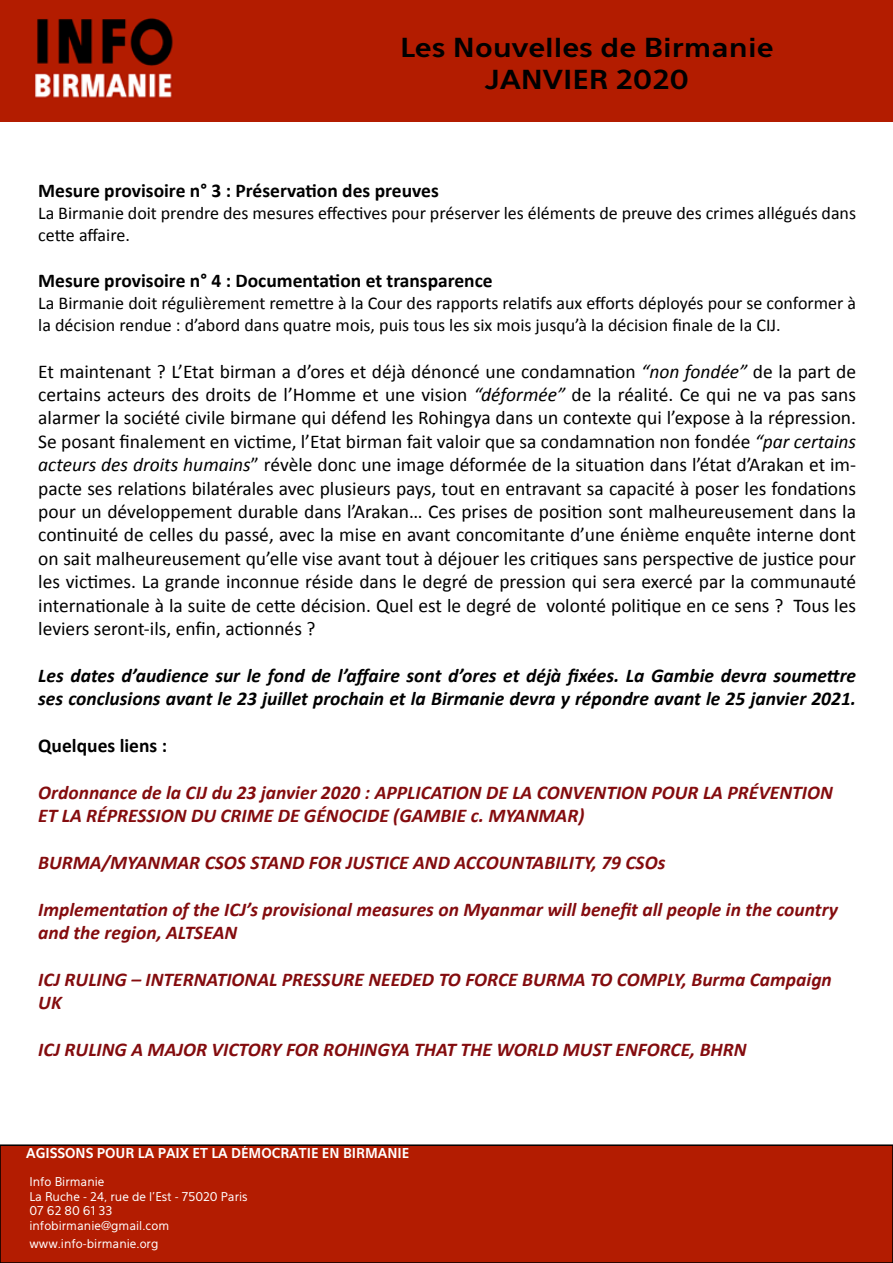
<style>
.page{position:relative;width:893px;height:1263px;background:#fff}
.page>*{position:absolute;margin:0;border:0;box-sizing:border-box;transform-origin:0 0}
.t1{font:700 25.95px/32.4px "Eau Sans";color:#000;text-align:center;scale:1.14 1}
.t2{font:19.5px/23.4px "Calibri";color:#000;text-align:justify}
.t3{font:italic 700 19.5px/23.4px "Calibri";color:#840c0e}
.t4{font:italic 700 19.5px/23.4px "Calibri";color:#000}
.t5{font:700 19.5px "Calibri";color:#000}
.t6{font:18px/21.6px "Calibri";color:#000}
.t7{font:700 13.5px "Eau Sans";color:#fff}
.t8{font:12px/14.4px "Eau Sans";color:#fff}
.s1{font-style:italic}
</style>
<div class="page">
<div style="left:0;top:1145px;width:893px;height:118px;background:#b31c01"></div>
<div style="left:0;top:1144px;width:893px;height:119px;border:2px solid #000"></div>
<div style="left:0;top:0;width:893px;height:122px;background:#b31c00"></div>
<h1 class="t1" style="left:400px;top:31px;width:329px">Les Nouvelles de Birmanie<br>JANVIER 2020</h1>
<p class="t5" style="left:38px;top:177px;width:402px">Mesure provisoire n° 3 : Préservation des preuves</p>
<p class="t6" style="left:38px;top:202px;width:819px">La Birmanie doit prendre des mesures effectives pour préserver les éléments de preuve des crimes allégués dans cette affaire.</p>
<p class="t5" style="left:38px;top:267px;width:456px">Mesure provisoire n° 4 : Documentation et transparence</p>
<p class="t6" style="left:38px;top:292px;width:819px">La Birmanie doit régulièrement remettre à la Cour des rapports relatifs aux efforts déployés pour se conformer à la décision rendue : d’abord dans quatre mois, puis tous les six mois jusqu’à la décision finale de la CIJ.</p>
<p class="t2" style="left:38px;top:359px;width:819px">Et maintenant ? L’Etat birman a d’ores et déjà dénoncé une condamnation <span class="s1">“non fondée”</span> de la part de certains acteurs des droits de l’Homme et une vision <span class="s1">“déformée”</span> de la réalité. Ce qui ne va pas sans alarmer la société civile birmane qui défend les Rohingya dans un contexte qui l’expose à la répression.<br>Se posant finalement en victime, l’Etat birman fait valoir que sa condamnation non fondée <span class="s1">“par certains acteurs des droits humains</span>” révèle donc une image déformée de la situation dans l’état d’Arakan et im&shy;pacte ses relations bilatérales avec plusieurs pays, tout en entravant sa capacité à poser les fondations pour un développement durable dans l’Arakan… Ces prises de position sont malheureusement dans la continuité de celles du passé, avec la mise en avant concomitante d’une énième enquête interne dont on sait malheureusement qu’elle vise avant tout à déjouer les critiques sans perspective de justice pour les victimes. La grande inconnue réside dans le degré de pression qui sera exercé par la communauté internationale à la suite de cette décision. Quel est le degré de volonté politique en ce sens ? Tous les leviers seront-ils, enfin, actionnés ?</p>
<p class="t4" style="left:38px;top:663px;width:819px">Les dates d’audience sur le fond de l’affaire sont d’ores et déjà fixées. La Gambie devra soumettre ses conclusions avant le 23 juillet prochain et la Birmanie devra y répondre avant le 25 janvier 2021.</p>
<p class="t5" style="left:38px;top:732px;width:130px">Quelques liens :</p>
<p class="t3" style="left:38px;top:780px;width:796px">Ordonnance de la CIJ du 23 janvier 2020 : APPLICATION DE LA CONVENTION POUR LA PRÉVENTION<br>ET LA RÉPRESSION DU CRIME DE GÉNOCIDE (GAMBIE c. MYANMAR)</p>
<p class="t3" style="left:38px;top:850px;width:629px">BURMA/MYANMAR CSOS STAND FOR JUSTICE AND ACCOUNTABILITY, 79 CSOs</p>
<p class="t3" style="left:38px;top:897px;width:801px">Implementation of the ICJ’s provisional measures on Myanmar will benefit all people in the country and the region, ALTSEAN</p>
<p class="t3" style="left:38px;top:967px;width:795px">ICJ RULING – INTERNATIONAL PRESSURE NEEDED TO FORCE BURMA TO COMPLY, Burma Campaign<br>UK</p>
<p class="t3" style="left:38px;top:1037px;width:710px">ICJ RULING A MAJOR VICTORY FOR ROHINGYA THAT THE WORLD MUST ENFORCE, BHRN</p>
<p class="t7" style="left:26px;top:1145px;width:385px">AGISSONS POUR LA PAIX ET LA DÉMOCRATIE EN BIRMANIE</p>
<p class="t8" style="left:29px;top:1175px;width:220px">Info Birmanie<br>La Ruche - 24, rue de l’Est - 75020 Paris<br>07 62 80 61 33 infobirmanie@gmail.com</p>
<p class="t8" style="left:29px;top:1236px;width:131px">www.info-birmanie.org</p>
</div>
